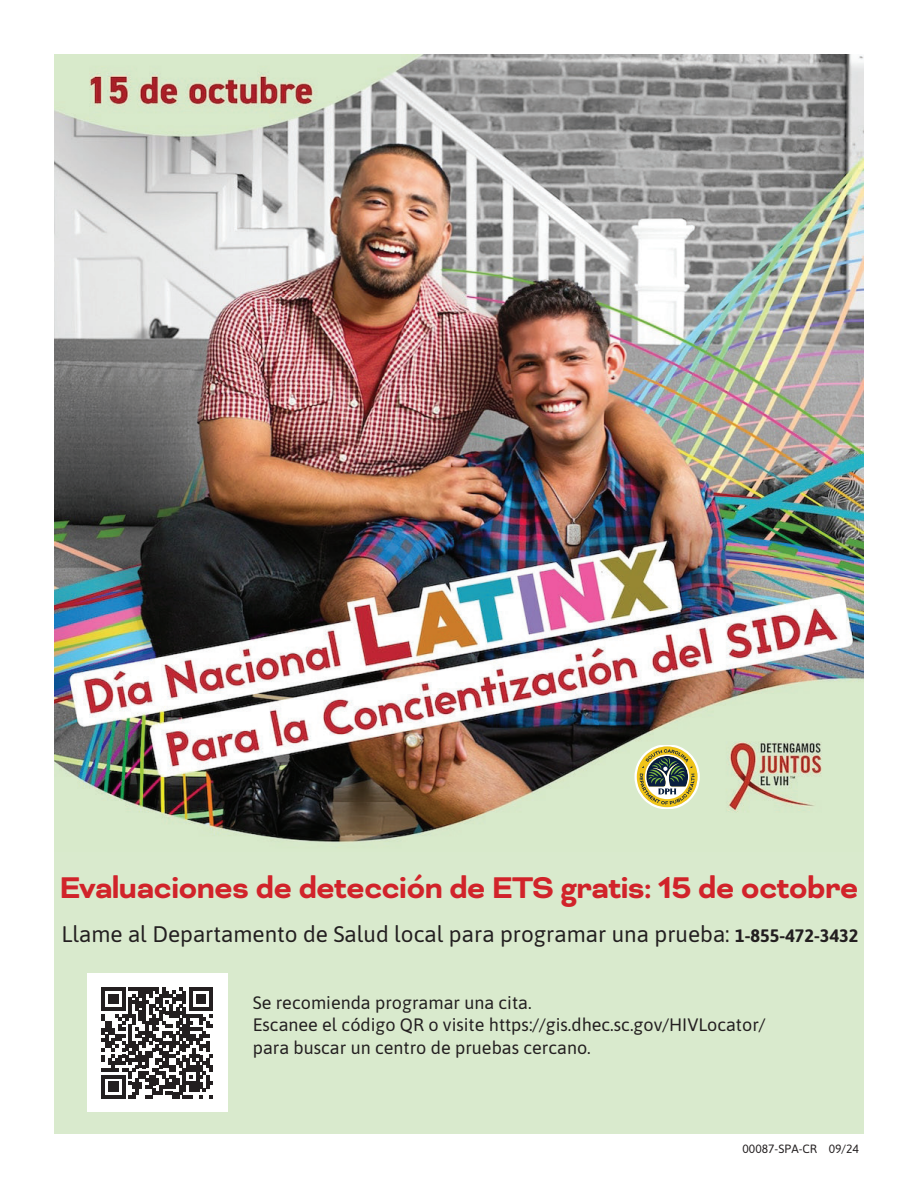
<style>
.page{position:relative;width:918px;height:1188px;background:#fff}
.page>*{position:absolute;margin:0;border:0;box-sizing:border-box;transform-origin:0 0}
.t1{font:700 34.5px "Bicyclette";letter-spacing:-.02em;color:#d1232a}
.t2{font:22.5px "Asap";color:#231f20}
.t3{font:18px/22.5px "Asap";color:#231f20}
.t4{font:12px "Asap";color:#231f20}
.s1{font-weight:700;font-size:18px}
</style>
<div class="page">
<div style="left:54px;top:54px;width:810px;height:1080px;background:#d9eacd"></div>
<img style="left:54px;top:54px;width:810px;height:794px">
<div style="left:87px;top:974px;width:140px;height:138px;background:#fff"></div>
<svg style="left:102px;top:987px;width:111px;height:112px"></svg>
<svg style="left:634px;top:746px;width:66px;height:62px"></svg>
<h1 class="t1" style="left:60px;top:868px;width:800px">Evaluaciones de detección de ETS gratis: 15 de octobre</h1>
<p class="t2" style="left:62px;top:919px;width:798px">Llame al Departamento de Salud local para programar una prueba: <span class="s1">1-855-472-3432</span></p>
<p class="t3" style="left:253px;top:990px;width:514px">Se recomienda programar una cita.<br>Escanee el código QR o visite https://gis.dhec.sc.gov/HIVLocator/ para buscar un centro de pruebas cercano.</p>
<p class="t4" style="left:743px;top:1140px;width:118px">00087-SPA-CR 09/24</p>
</div>
